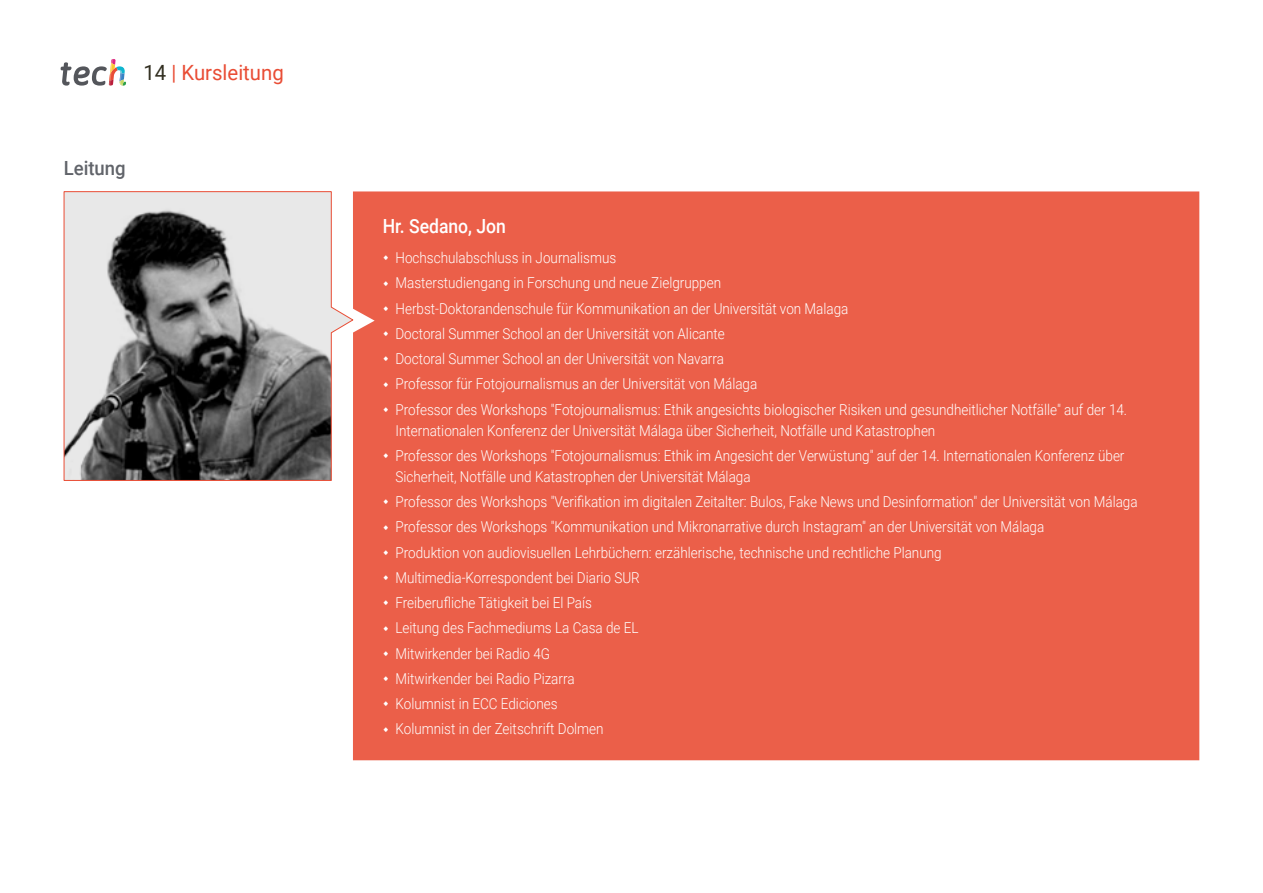
<style>
.page{position:relative;width:1263px;height:893px;background:#fff}
.page>*{position:absolute;margin:0;border:0;box-sizing:border-box;transform-origin:0 0}
.t1{font:21px "Roboto";color:#e94d35}
.t2{font:500 19.5px "Roboto";color:#fff;scale:.9 1}
.t3{font:500 19.5px "Roboto";color:#61646a;scale:.95 1}
.t4{font:300 15px/25.2px "Roboto";color:#fff;scale:.9 1}
.s1{color:#312e20}
</style>
<div class="page">
<svg style="left:61px;top:59px;width:65px;height:27px"></svg>
<div style="left:353px;top:191px;width:846px;height:569px;background:#eb5f49"></div>
<svg style="left:64px;top:191px;width:290px;height:290px;background:#939191"></svg>
<svg style="left:384px;top:255px;width:4px;height:5px"></svg>
<svg style="left:384px;top:281px;width:4px;height:5px"></svg>
<svg style="left:384px;top:306px;width:4px;height:5px"></svg>
<svg style="left:384px;top:331px;width:4px;height:5px"></svg>
<svg style="left:384px;top:356px;width:4px;height:5px"></svg>
<svg style="left:384px;top:382px;width:4px;height:5px"></svg>
<svg style="left:384px;top:407px;width:4px;height:5px"></svg>
<svg style="left:384px;top:453px;width:4px;height:5px"></svg>
<svg style="left:384px;top:499px;width:4px;height:5px"></svg>
<svg style="left:384px;top:525px;width:4px;height:5px"></svg>
<svg style="left:384px;top:550px;width:4px;height:5px"></svg>
<svg style="left:384px;top:575px;width:4px;height:5px"></svg>
<svg style="left:384px;top:600px;width:4px;height:5px"></svg>
<svg style="left:384px;top:626px;width:4px;height:5px"></svg>
<svg style="left:384px;top:651px;width:4px;height:5px"></svg>
<svg style="left:384px;top:676px;width:4px;height:5px"></svg>
<svg style="left:384px;top:701px;width:4px;height:5px"></svg>
<svg style="left:384px;top:727px;width:4px;height:5px"></svg>
<h1 class="t1" style="left:144px;top:57px;width:142px"><span class="s1">14</span> | Kursleitung</h1>
<h2 class="t3" style="left:64px;top:154px;width:67px">Leitung</h2>
<h2 class="t2" style="left:383px;top:212px;width:138px">Hr. Sedano, Jon</h2>
<p class="t4" style="left:395px;top:245px;width:814px">Hochschulabschluss in Journalismus<br>Masterstudiengang in Forschung und neue Zielgruppen<br>Herbst-Doktorandenschule für Kommunikation an der Universität von Malaga<br>Doctoral Summer School an der Universität von Alicante<br>Doctoral Summer School an der Universität von Navarra<br>Professor für Fotojournalismus an der Universität von Málaga<br>Professor des Workshops "Fotojournalismus: Ethik angesichts biologischer Risiken und gesundheitlicher Notfälle" auf der 14.</p>
<p class="t4" style="left:395px;top:417px;width:811px">Internationalen Konferenz der Universität Málaga über Sicherheit, Notfälle und Katastrophen<br>Professor des Workshops "Fotojournalismus: Ethik im Angesicht der Verwüstung" auf der 14. Internationalen Konferenz über</p>
<p class="t4" style="left:395px;top:463px;width:826px">Sicherheit, Notfälle und Katastrophen der Universität Málaga<br>Professor des Workshops "Verifikation im digitalen Zeitalter: Bulos, Fake News und Desinformation" der Universität von Málaga Professor des Workshops "Kommunikation und Mikronarrative durch Instagram" an der Universität von Málaga<br>Produktion von audiovisuellen Lehrbüchern: erzählerische, technische und rechtliche Planung<br>Multimedia-Korrespondent bei Diario SUR<br>Freiberufliche Tätigkeit bei El País<br>Leitung des Fachmediums La Casa de EL<br>Mitwirkender bei Radio 4G<br>Mitwirkender bei Radio Pizarra<br>Kolumnist in ECC Ediciones<br>Kolumnist in der Zeitschrift Dolmen</p>
</div>
